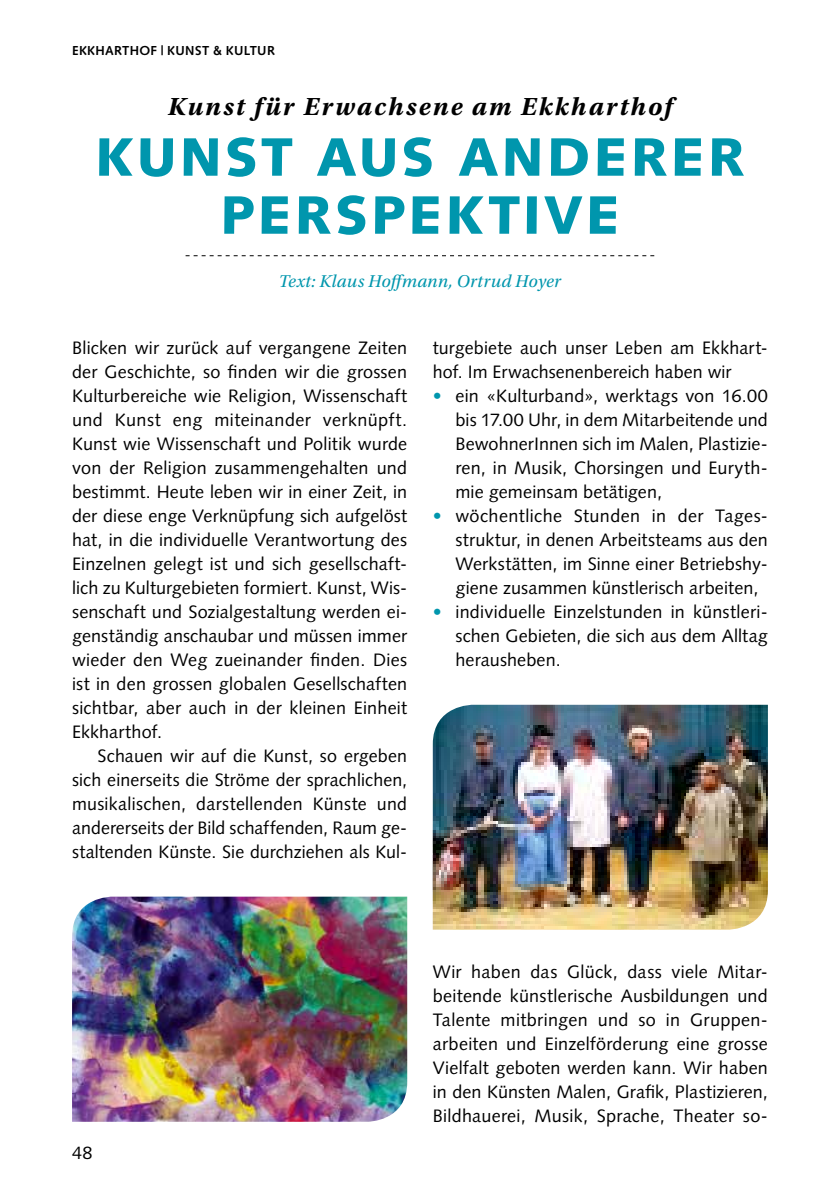
<style>
.page{position:relative;width:840px;height:1191px;background:#fff}
.page>*{position:absolute;margin:0;border:0;box-sizing:border-box;transform-origin:0 0}
.t1{font:900 54px/58px "Syntax LT Std";letter-spacing:.055em;color:#0096ad;text-align:center}
.t2{font:italic 700 26px "Utopia Std";letter-spacing:.085em;color:#000}
.t3{font:18px/24px "Syntax LT Std";letter-spacing:.01em;color:#000;text-align:justify}
.t4{font:italic 18px "Utopia Std";letter-spacing:.015em;color:#0096ad}
.t5{font:700 13px "Syntax LT Std";letter-spacing:.02em;color:#000}
.s1{color:#0096ad}
</style>
<div class="page">
<svg style="left:185px;top:255px;width:469px;height:1px"></svg>
<img style="left:72px;top:896px;width:335px;height:225px">
<img style="left:432px;top:705px;width:335px;height:224px">
<p class="t5" style="left:72px;top:43px;width:204px">EKKHARTHOF | KUNST &amp; KULTUR</p>
<h2 class="t2" style="left:168px;top:92px;width:505px">Kunst für Erwachsene am Ekkharthof</h2>
<h1 class="t1" style="left:95px;top:128px;width:651px">KUNST AUS ANDERER<br>PERSPEKTIVE</h1>
<p class="t4" style="left:279px;top:272px;width:283px">Text: Klaus Hoffmann, Ortrud Hoyer</p>
<p class="t3" style="left:72px;top:335px;width:336px">Blicken wir zurück auf vergangene Zeiten der Geschichte, so finden wir die grossen Kulturbereiche wie Religion, Wissenschaft und Kunst eng miteinander verknüpft.<br>Kunst wie Wissenschaft und Politik wurde von der Religion zusammengehalten und bestimmt. Heute leben wir in einer Zeit, in der diese enge Verknüpfung sich aufgelöst hat, in die individuelle Verantwortung des Einzelnen gelegt ist und sich gesellschaft&shy;lich zu Kulturgebieten formiert. Kunst, Wis&shy;senschaft und Sozialgestaltung werden ei&shy;genständig anschaubar und müssen immer wieder den Weg zueinander finden. Dies ist in den grossen globalen Gesellschaften sichtbar, aber auch in der kleinen Einheit Ekkharthof.</p>
<p class="t3" style="left:72px;top:743px;width:336px;text-indent:26px">Schauen wir auf die Kunst, so ergeben sich einerseits die Ströme der sprachlichen, musikalischen, darstellenden Künste und andererseits der Bild schaffenden, Raum ge&shy;staltenden Künste. Sie durchziehen als Kul-</p>
<p class="t3" style="left:432px;top:335px;width:336px">turgebiete auch unser Leben am Ekkhart&shy;hof. Im Erwachsenenbereich haben wir</p>
<p class="t3" style="left:455px;top:383px;width:314px;text-indent:-23px"><span class="s1">•</span> ein «Kulturband», werktags von 16.00 bis 17.00 Uhr, in dem Mitarbeitende und BewohnerInnen sich im Malen, Plastizie&shy;ren, in Musik, Chorsingen und Euryth&shy;mie gemeinsam betätigen,</p>
<p class="t3" style="left:455px;top:503px;width:314px;text-indent:-23px"><span class="s1">•</span> wöchentliche Stunden in der Tages&shy;struktur, in denen Arbeitsteams aus den Werkstätten, im Sinne einer Betriebshy&shy;giene zusammen künstlerisch arbeiten,</p>
<p class="t3" style="left:455px;top:599px;width:314px;text-indent:-23px"><span class="s1">•</span> individuelle Einzelstunden in künstleri&shy;schen Gebieten, die sich aus dem Alltag herausheben.</p>
<p class="t3" style="left:72px;top:1140px;width:22px">48</p>
<p class="t3" style="left:432px;top:959px;width:336px">Wir haben das Glück, dass viele Mitar&shy;beitende künstlerische Ausbildungen und Talente mitbringen und so in Gruppen&shy;arbeiten und Einzelförderung eine grosse Vielfalt geboten werden kann. Wir haben in den Künsten Malen, Grafik, Plastizieren, Bildhauerei, Musik, Sprache, Theater so-</p>
</div>
